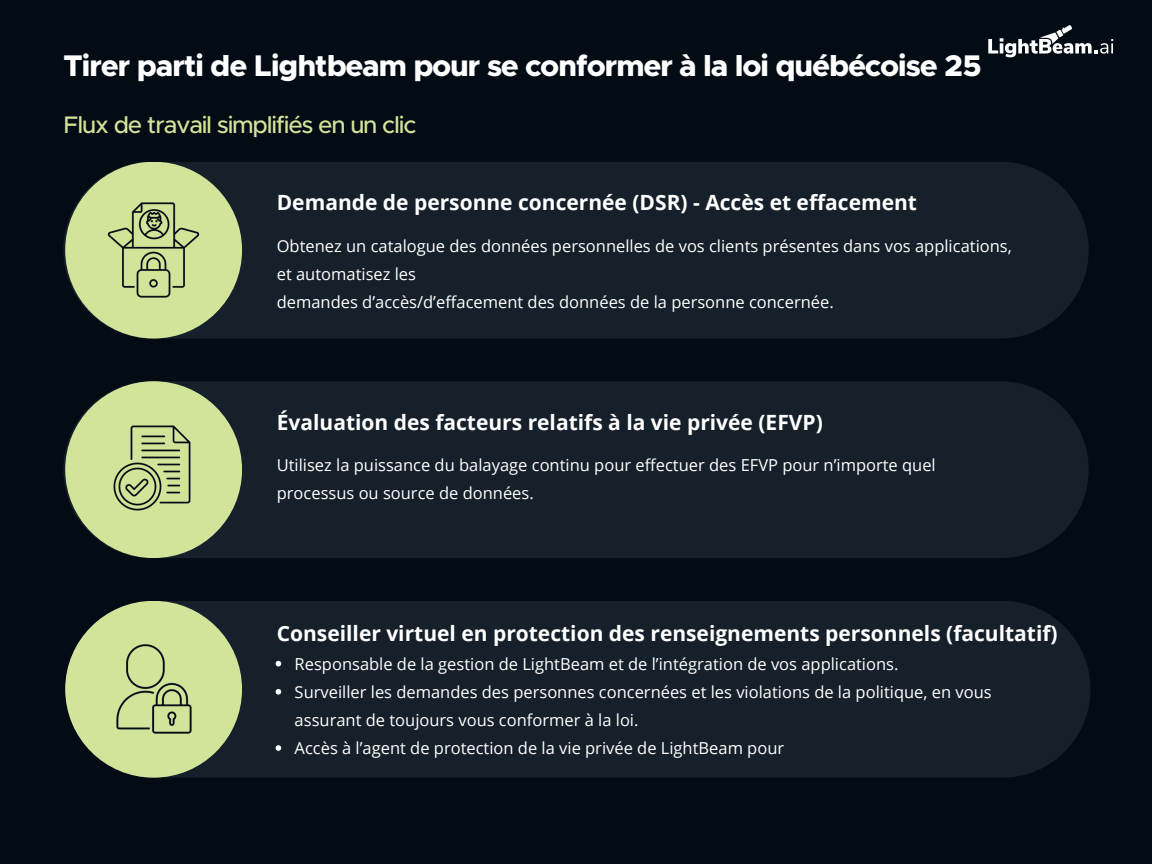
<style>
.page{position:relative;width:1152px;height:864px;background:#030c15}
.page>*{position:absolute;margin:0;border:0;box-sizing:border-box;transform-origin:0 0}
.t1{font:800 30px "Metropolis";letter-spacing:-.025em;color:#fff}
.t2{font:500 24px "Metropolis";letter-spacing:-.025em;color:#d2e499}
.t3{font:700 21px "Open Sans";color:#fff}
.t4{font:16.5px/28.2px "Open Sans";color:#fff}
</style>
<div class="page">
<div style="left:65px;top:601px;width:1025px;height:177px;background:#15202a;border-radius:88px"></div>
<div style="left:65px;top:601px;width:177px;height:177px;background:#d2e499;border-radius:50%"></div>
<img style="left:116px;top:644px;width:76px;height:90px">
<svg style="left:276px;top:661px;width:5px;height:5px"></svg>
<svg style="left:276px;top:689px;width:5px;height:6px"></svg>
<svg style="left:276px;top:745px;width:5px;height:6px"></svg>
<div style="left:63px;top:162px;width:1026px;height:177px;background:#15202a;border-radius:88px"></div>
<div style="left:65px;top:162px;width:177px;height:177px;background:#d2e499;border-radius:50%"></div>
<img style="left:107px;top:202px;width:93px;height:96px">
<div style="left:63px;top:381px;width:1026px;height:177px;background:#15202a;border-radius:88px"></div>
<div style="left:65px;top:381px;width:177px;height:177px;background:#d2e499;border-radius:50%"></div>
<img style="left:113px;top:425px;width:78px;height:86px">
<svg style="left:988px;top:25px;width:125px;height:32px"></svg>
<p class="t1" style="left:63px;top:52px;width:920px">Tirer parti de Lightbeam pour se conformer à la loi québécoise 25</p>
<p class="t2" style="left:63px;top:114px;width:354px">Flux de travail simplifiés en un clic</p>
<p class="t3" style="left:277px;top:188px;width:642px">Demande de personne concernée (DSR) - Accès et effacement</p>
<p class="t4" style="left:277px;top:231px;width:737px">Obtenez un catalogue des données personnelles de vos clients présentes dans vos applications, et automatisez les</p>
<p class="t4" style="left:277px;top:288px;width:559px">demandes d’accès/d’effacement des données de la personne concernée.</p>
<p class="t3" style="left:277px;top:407px;width:547px">Évaluation des facteurs relatifs à la vie privée (EFVP)</p>
<p class="t4" style="left:277px;top:451px;width:661px">Utilisez la puissance du balayage continu pour effectuer des EFVP pour n’importe quel processus ou source de données.</p>
<p class="t3" style="left:277px;top:619px;width:782px">Conseiller virtuel en protection des renseignements personnels (facultatif)</p>
<p class="t4" style="left:295px;top:649px;width:605px">Responsable de la gestion de LightBeam et de l’intégration de vos applications.</p>
<p class="t4" style="left:295px;top:677px;width:699px">Surveiller les demandes des personnes concernées et les violations de la politique, en vous assurant de toujours vous conformer à la loi.</p>
<p class="t4" style="left:295px;top:734px;width:491px">Accès à l’agent de protection de la vie privée de LightBeam pour</p>
</div>
